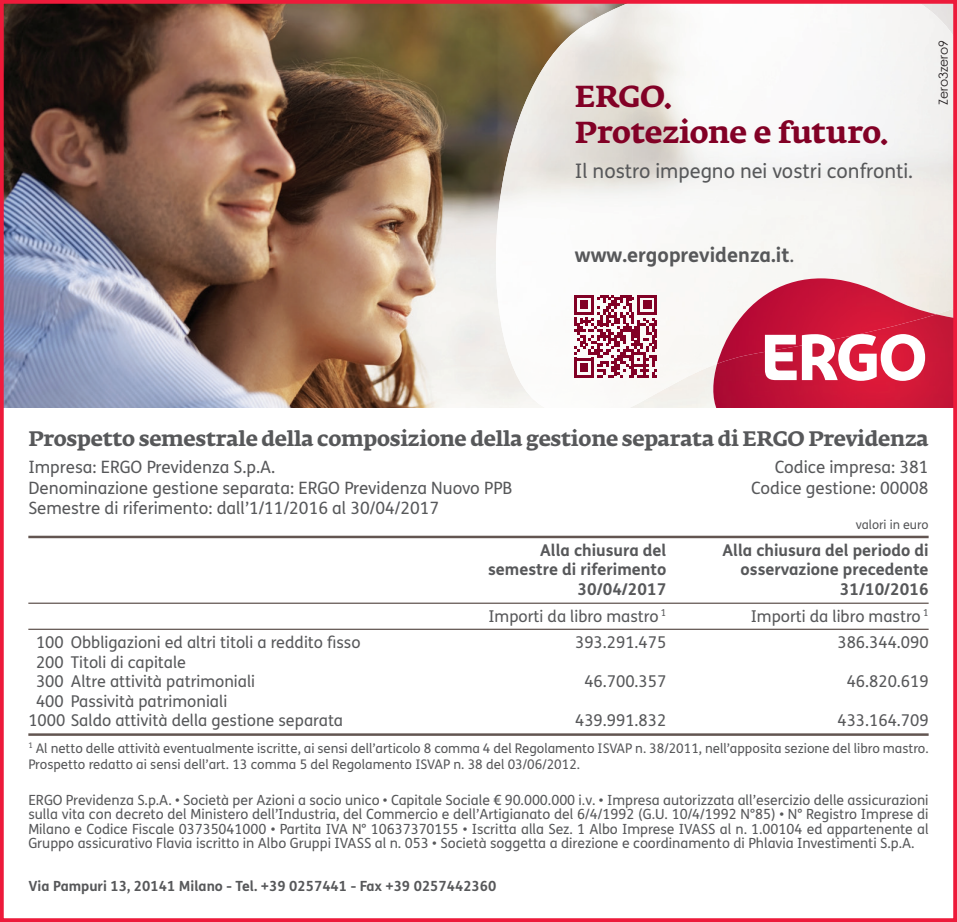
<style>
.page{position:relative;width:957px;height:922px;background:#fff}
.page>*{position:absolute;margin:0;border:0;box-sizing:border-box;transform-origin:0 0}
.t1{font:700 30px/36px "Fedra Serif A Pro";letter-spacing:-.01em;color:#820126}
.t2{font:700 20.75px "Fedra Serif A Pro";letter-spacing:-.01em;color:#57585a}
.t3{font:20px "FS Me";color:#57585a}
.t4{font:700 20px "FS Me";color:#57585a}
.t5{font:17px "FS Me";color:#57585a}
.t6{font:16.25px/19.5px "FS Me";color:#57585a}
.t7{font:700 16.25px "FS Me";color:#57585a}
.t8{font:14px/14.5px "FS Me";color:#57585a;text-align:justify}
.t9{font:700 14px "FS Me";color:#57585a}
.t10{font:13.25px/16px "FS Me";color:#57585a}
.t11{font:12.5px "FS Me";color:#57585a}
.t12{font:12.5px "Century Gothic";color:#231f20}
.s1{font-weight:400}
</style>
<div class="page">
<img style="left:5px;top:5px;width:500px;height:403px">
<img style="left:505px;top:5px;width:447px;height:162px">
<img style="left:493px;top:167px;width:301px;height:169px">
<img style="left:707px;top:314px;width:245px;height:94px">
<img style="left:717px;top:278px;width:219px;height:86px">
<div style="left:0;top:0;width:957px;height:921px;border:4px solid #ed1a3a"></div>
<hr style="left:28px;top:535px;width:900px;height:3px;background:#625551">
<hr style="left:28px;top:602px;width:900px;height:1px;background:#625551">
<hr style="left:28px;top:628px;width:900px;height:1px;background:#625551">
<hr style="left:28px;top:733px;width:900px;height:2px;background:#625551">
<svg style="left:574px;top:294px;width:83px;height:84px"></svg>
<svg style="left:802px;top:334px;width:123px;height:47px"></svg>
<svg style="left:765px;top:335px;width:31px;height:45px"></svg>
<h1 class="t1" style="left:575px;top:78px;width:315px">ERGO.<br>Protezione e futuro.</h1>
<h3 class="t3" style="left:575px;top:157px;width:340px">Il nostro impegno nei vostri confronti.</h3>
<h3 class="t4" style="left:575px;top:239px;width:221px">www.ergoprevidenza.it<span class="s1">.</span></h3>
<p class="t12" style="left:934px;top:105px;width:67px;rotate:-90deg">Zero3zero9</p>
<h2 class="t2" style="left:28px;top:426px;width:901px">Prospetto semestrale della composizione della gestione separata di ERGO Previdenza</h2>
<p class="t5" style="left:28px;top:455px;width:248px">Impresa: ERGO Previdenza S.p.A.</p>
<p class="t5" style="left:775px;top:455px;width:155px">Codice impresa: 381</p>
<p class="t5" style="left:28px;top:476px;width:485px">Denominazione gestione separata: ERGO Previdenza Nuovo PPB</p>
<p class="t5" style="left:751px;top:476px;width:179px">Codice gestione: 00008</p>
<p class="t5" style="left:28px;top:496px;width:412px">Semestre di riferimento: dall’1/11/2016 al 30/04/2017</p>
<p class="t11" style="left:855px;top:516px;width:74px">valori in euro</p>
<p class="t7" style="left:540px;top:537px;width:128px">Alla chiusura del</p>
<p class="t7" style="left:722px;top:537px;width:208px">Alla chiusura del periodo di</p>
<p class="t7" style="left:488px;top:557px;width:180px">semestre di riferimento</p>
<p class="t7" style="left:740px;top:557px;width:189px">osservazione precedente</p>
<p class="t7" style="left:577px;top:576px;width:90px">30/04/2017</p>
<p class="t7" style="left:840px;top:576px;width:90px">31/10/2016</p>
<p class="t6" style="left:488px;top:605px;width:179px">Importi da libro mastro <sup>1</sup></p>
<p class="t6" style="left:750px;top:605px;width:179px">Importi da libro mastro <sup>1</sup></p>
<p class="t6" style="left:36px;top:632px;width:326px">100 Obbligazioni ed altri titoli a reddito fisso</p>
<p class="t6" style="left:575px;top:632px;width:93px">393.291.475</p>
<p class="t6" style="left:837px;top:632px;width:93px">386.344.090</p>
<p class="t6" style="left:36px;top:651px;width:221px">200 Titoli di capitale<br>300 Altre attività patrimoniali</p>
<p class="t6" style="left:584px;top:671px;width:83px">46.700.357</p>
<p class="t6" style="left:846px;top:671px;width:83px">46.820.619</p>
<p class="t6" style="left:28px;top:690px;width:316px;text-indent:8px">400 Passività patrimoniali<br>1000 Saldo attività della gestione separata</p>
<p class="t6" style="left:575px;top:710px;width:93px">439.991.832</p>
<p class="t6" style="left:837px;top:710px;width:93px">433.164.709</p>
<p class="t10" style="left:28px;top:739px;width:902px"><sup>1</sup> Al netto delle attività eventualmente iscritte, ai sensi dell’articolo 8 comma 4 del Regolamento ISVAP n. 38/2011, nell’apposita sezione del libro mastro.<br>Prospetto redatto ai sensi dell’art. 13 comma 5 del Regolamento ISVAP n. 38 del 03/06/2012.</p>
<p class="t8" style="left:28px;top:791px;width:902px">ERGO Previdenza S.p.A. • Società per Azioni a socio unico • Capitale Sociale € 90.000.000 i.v. • Impresa autorizzata all’esercizio delle assicurazioni sulla vita con decreto del Ministero dell’Industria, del Commercio e dell’Artigianato del 6/4/1992 (G.U. 10/4/1992 N°85) • N° Registro Imprese di Milano e Codice Fiscale 03735041000 • Partita IVA N° 10637370155 • Iscritta alla Sez. 1 Albo Imprese IVASS al n. 1.00104 ed appartenente al Gruppo assicurativo Flavia iscritto in Albo Gruppi IVASS al n. 053 • Società soggetta a direzione e coordinamento di Phlavia Investimenti S.p.A.</p>
<p class="t9" style="left:28px;top:874px;width:469px">Via Pampuri 13, 20141 Milano - Tel. +39 0257441 - Fax +39 0257442360</p>
</div>
